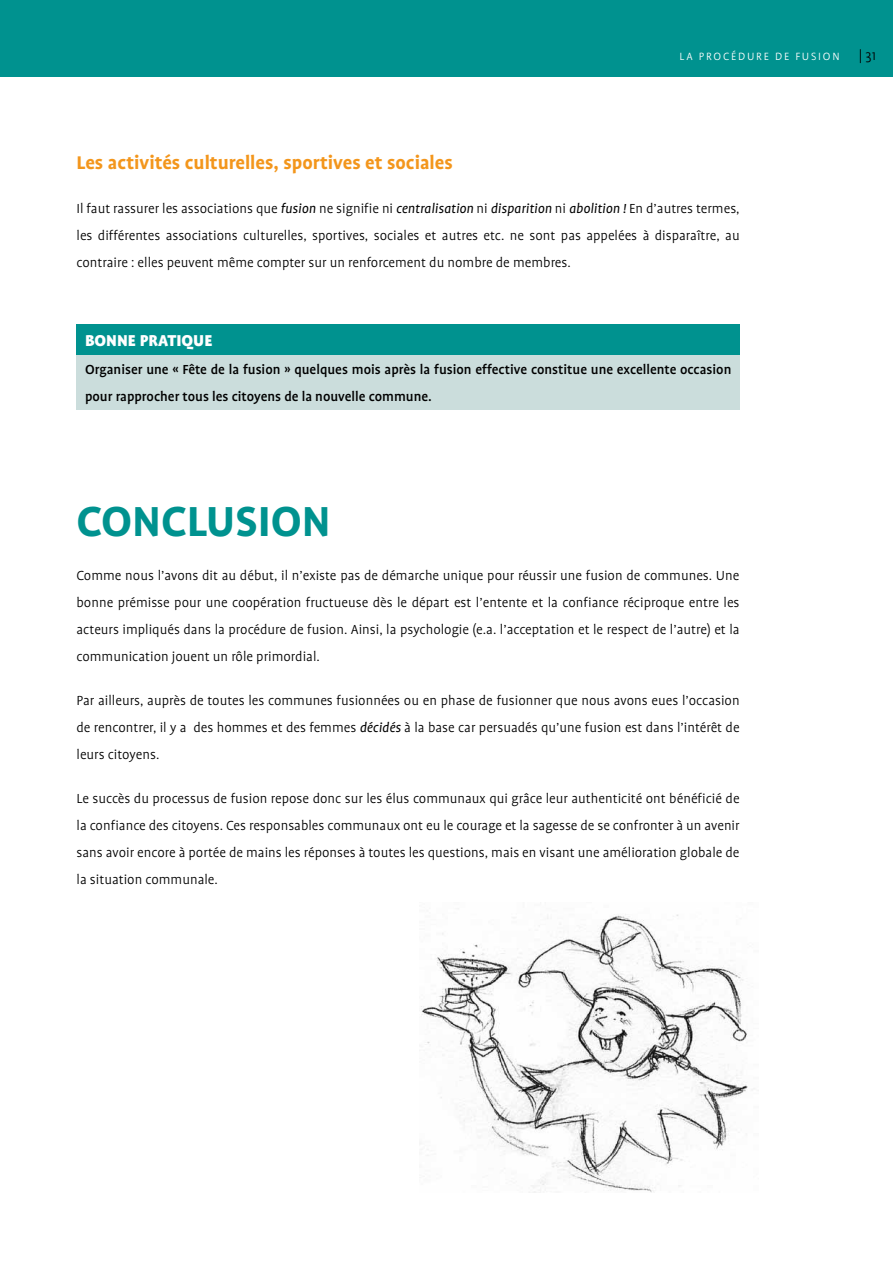
<style>
.page{position:relative;width:893px;height:1263px;background:#fff}
.page>*{position:absolute;margin:0;border:0;box-sizing:border-box;transform-origin:0 0}
.t1{font:700 48px "Profile";color:#00928f}
.t2{font:700 21px "Profile";color:#f3961c}
.t3{font:900 18px "Profile";color:#fff}
.t4{font:300 15px/27px "Profile";color:#000;text-align:justify}
.t5{font:500 15px/27px "Profile";color:#000}
.t6{font:300 12px "Profile";letter-spacing:.15em;color:#fff}
.s1{font-weight:400;font-style:italic}
</style>
<div class="page">
<div style="left:0;top:0;width:893px;height:77px;background:#00928f"></div>
<div style="left:77px;top:354px;width:663px;height:56px;background:#cbdddc"></div>
<div style="left:77px;top:324px;width:663px;height:30px;background:#00928f"></div>
<img style="left:421px;top:914px;width:334px;height:278px">
<p class="t6" style="left:680px;top:50px;width:162px">LA PROCÉDURE DE FUSION</p>
<p class="t4" style="left:859px;top:42px;width:19px">| 31</p>
<h2 class="t2" style="left:77px;top:152px;width:378px">Les activités culturelles, sportives et sociales</h2>
<p class="t4" style="left:77px;top:195px;width:665px">Il faut rassurer les associations que <span class="s1">fusion</span> ne signifie ni <span class="s1">centralisation</span> ni <span class="s1">disparition</span> ni <span class="s1">abolition !</span> En d’autres termes, les différentes associations culturelles, sportives, sociales et autres etc. ne sont pas appelées à disparaître, au contraire : elles peuvent même compter sur un renforcement du nombre de membres.</p>
<p class="t3" style="left:85px;top:330px;width:129px">BONNE PRATIQUE</p>
<p class="t5" style="left:85px;top:356px;width:648px">Organiser une « Fête de la fusion » quelques mois après la fusion effective constitue une excellente occasion pour rapprocher tous les citoyens de la nouvelle commune.</p>
<h1 class="t1" style="left:77px;top:495px;width:51px">Conclusion</h1>
<p class="t4" style="left:77px;top:562px;width:665px">Comme nous l’avons dit au début, il n’existe pas de démarche unique pour réussir une fusion de communes. Une bonne prémisse pour une coopération fructueuse dès le départ est l’entente et la confiance réciproque entre les acteurs impliqués dans la procédure de fusion. Ainsi, la psychologie (e.a. l’acceptation et le respect de l’autre) et la communication jouent un rôle primordial.</p>
<p class="t4" style="left:77px;top:687px;width:665px">Par ailleurs, auprès de toutes les communes fusionnées ou en phase de fusionner que nous avons eues l’occasion de rencontrer, il y a des hommes et des femmes <span class="s1">décidés</span> à la base car persuadés qu’une fusion est dans l’intérêt de leurs citoyens.</p>
<p class="t4" style="left:77px;top:785px;width:665px">Le succès du processus de fusion repose donc sur les élus communaux qui grâce leur authenticité ont bénéficié de la confiance des citoyens. Ces responsables communaux ont eu le courage et la sagesse de se confronter à un avenir sans avoir encore à portée de mains les réponses à toutes les questions, mais en visant une amélioration globale de la situation communale.</p>
</div>
